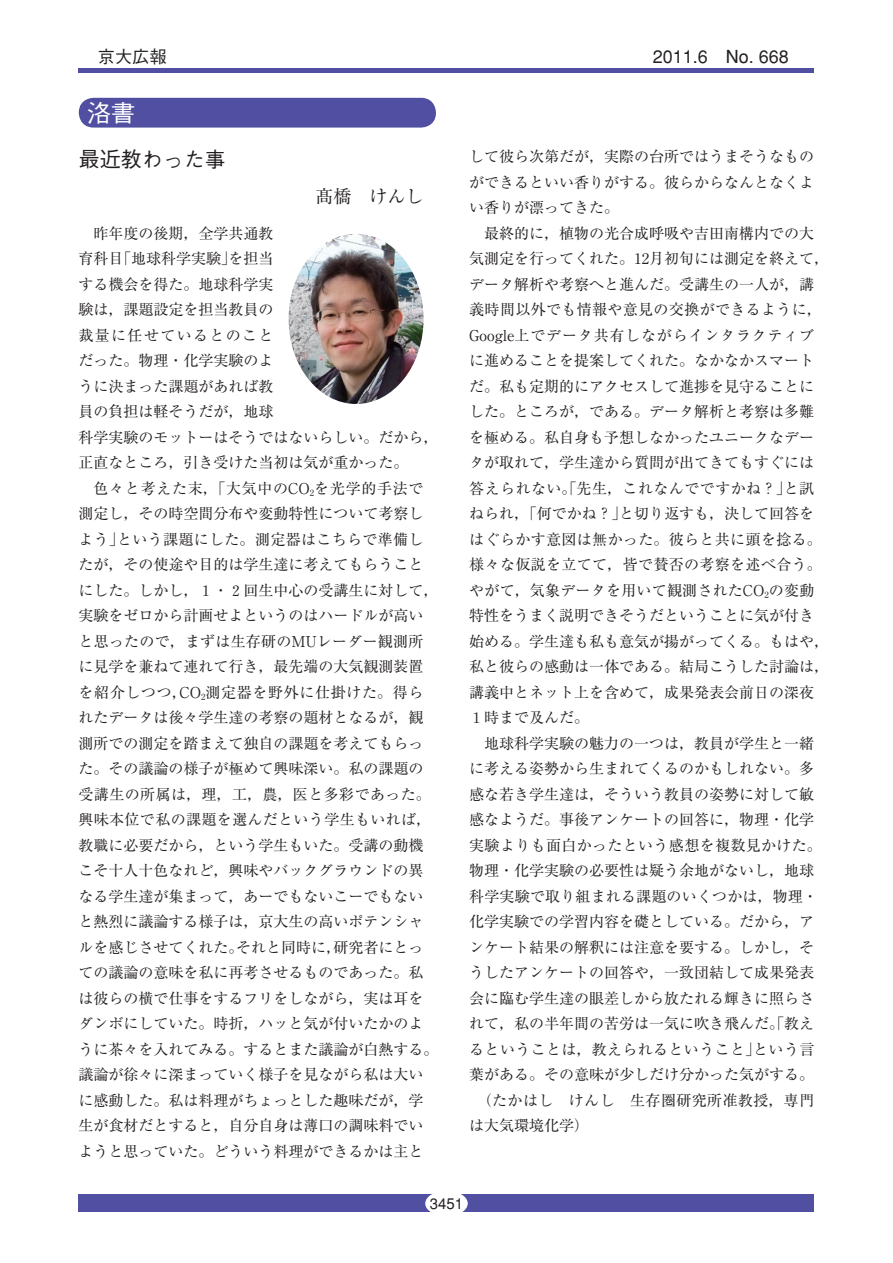
<style>
.page{position:relative;width:893px;height:1263px;background:#fff}
.page>*{position:absolute;margin:0;border:0;box-sizing:border-box;transform-origin:0 0}
.t1{font:500 24px "Gothic BBB";color:#fff}
.t2{font:500 21px "Gothic BBB";color:#231f20}
.t3{font:500 18px "Gothic BBB";color:#231f20}
.t4{font:18px "Ryumin";color:#231f20}
.t5{font:500 17.25px "Gothic BBB";color:#231f20}
.t6{font:15px/25.5px "Ryumin";color:#231f20}
.t7{font:15px "Ryumin";letter-spacing:.025em;color:#231f20}
.t8{font:15px "Ryumin";letter-spacing:.03em;color:#231f20}
.t9{font:500 15px "Gothic BBB";color:#231f20}
</style>
<div class="page">
<div style="left:79px;top:98px;width:357px;height:30px;background:#504fa1"></div>
<img style="left:289px;top:234px;width:135px;height:170px;border-radius:50%">
<div style="left:79px;top:1195px;width:735px;height:17px;background:#504fa1"></div>
<div style="left:425px;top:1191px;width:43px;height:25px;background:#fff;border-radius:50%"></div>
<hr style="left:79px;top:68px;width:735px;height:4px;background:#504fa1">
<p class="t5" style="left:98px;top:47px;width:70px">京大広報</p>
<p class="t3" style="left:653px;top:46px;width:138px">2011.6　No. 668</p>
<h1 class="t1" style="left:87px;top:99px;width:49px">洛書</h1>
<h2 class="t2" style="left:79px;top:147px;width:148px">最近教わった事</h2>
<p class="t4" style="left:316px;top:186px;width:109px">髙橋　けんし</p>
<p class="t6" style="left:79px;top:220px;width:362px;text-indent:15px">昨年度の後期，全学共通教<br>育科目「地球科学実験」を担当<br>する機会を得た。地球科学実<br>験は，課題設定を担当教員の<br>裁量に任せているとのこと<br>だった。物理・化学実験のよ<br>うに決まった課題があれば教<br>員の負担は軽そうだが，地球<br>科学実験のモットーはそうではないらしい。だから，正直なところ，引き受けた当初は気が重かった。</p>
<p class="t6" style="left:79px;top:475px;width:362px;text-indent:15px">色々と考えた末，「大気中のCO<sub>2</sub>を光学的手法で測定し，その時空間分布や変動特性について考察しよう」という課題にした。測定器はこちらで準備したが，その使途や目的は学生達に考えてもらうことにした。しかし，１・２回生中心の受講生に対して，実験をゼロから計画せよというのはハードルが高いと思ったので，まずは生存研のMUレーダー観測所に見学を兼ねて連れて行き，最先端の大気観測装置を紹介しつつ，CO<sub>2</sub>測定器を野外に仕掛けた。得られたデータは後々学生達の考察の題材となるが，観測所での測定を踏まえて独自の課題を考えてもらった。その議論の様子が極めて興味深い。私の課題の受講生の所属は，理，工，農，医と多彩であった。興味本位で私の課題を選んだという学生もいれば，教職に必要だから，という学生もいた。受講の動機こそ十人十色なれど，興味やバックグラウンドの異なる学生達が集まって，あーでもないこーでもないと熱烈に議論する様子は，京大生の高いポテンシャルを感じさせてくれた。それと同時に，研究者にとっての議論の意味を私に再考させるものであった。私は彼らの横で仕事をするフリをしながら，実は耳をダンボにしていた。時折，ハッと気が付いたかのように茶々を入れてみる。するとまた議論が白熱する。議論が徐々に深まっていく様子を見ながら私は大いに感動した。私は料理がちょっとした趣味だが，学生が食材だとすると，自分自身は薄口の調味料でいようと思っていた。どういう料理ができるかは主と</p>
<p class="t6" style="left:469px;top:143px;width:346px;text-align:justify">して彼ら次第だが，実際の台所ではうまそうなものができるといい香りがする。彼らからなんとなくよい香りが漂ってきた。</p>
<p class="t6" style="left:469px;top:220px;width:361px;text-indent:15px">最終的に，植物の光合成呼吸や吉田南構内での大気測定を行ってくれた。12月初旬には測定を終えて，データ解析や考察へと進んだ。受講生の一人が，講義時間以外でも情報や意見の交換ができるように，<br>Google上でデータ共有しながらインタラクティブに進めることを提案してくれた。なかなかスマートだ。私も定期的にアクセスして進捗を見守ることにした。ところが，である。データ解析と考察は多難を極める。私自身も予想しなかったユニークなデータが取れて，学生達から質問が出てきてもすぐには答えられない。｢先生，これなんでですかね？｣と訊ねられ，「何でかね？」と切り返すも，決して回答をはぐらかす意図は無かった。彼らと共に頭を捻る。様々な仮説を立てて，皆で賛否の考察を述べ合う。やがて，気象データを用いて観測されたCO<sub>2</sub>の変動特性をうまく説明できそうだということに気が付き始める。学生達も私も意気が揚がってくる。もはや，私と彼らの感動は一体である。結局こうした討論は，講義中とネット上を含めて，成果発表会前日の深夜<br>１時まで及んだ。</p>
<p class="t6" style="left:484px;top:730px;width:331px">地球科学実験の魅力の一つは，教員が学生と一緒</p>
<p class="t6" style="left:469px;top:755px;width:346px">に考える姿勢から生まれてくるのかもしれない。多</p>
<p class="t6" style="left:469px;top:781px;width:346px">感な若き学生達は，そういう教員の姿勢に対して敏</p>
<p class="t6" style="left:469px;top:806px;width:346px">感なようだ。事後アンケートの回答に，物理・化学</p>
<p class="t7" style="left:469px;top:836px;width:354px">実験よりも面白かったという感想を複数見かけた。</p>
<p class="t6" style="left:469px;top:857px;width:346px">物理・化学実験の必要性は疑う余地がないし，地球</p>
<p class="t6" style="left:469px;top:883px;width:350px">科学実験で取り組まれる課題のいくつかは，物理・</p>
<p class="t6" style="left:469px;top:908px;width:346px">化学実験での学習内容を礎としている。だから，ア</p>
<p class="t6" style="left:469px;top:934px;width:346px">ンケート結果の解釈には注意を要する。しかし，そ</p>
<p class="t6" style="left:469px;top:959px;width:346px">うしたアンケートの回答や，一致団結して成果発表</p>
<p class="t6" style="left:469px;top:985px;width:346px">会に臨む学生達の眼差しから放たれる輝きに照らさ</p>
<p class="t6" style="left:469px;top:1010px;width:346px">れて，私の半年間の苦労は一気に吹き飛んだ。「教え</p>
<p class="t7" style="left:469px;top:1040px;width:347px">るということは，教えられるということ」という言</p>
<p class="t6" style="left:469px;top:1061px;width:346px">葉がある。その意味が少しだけ分かった気がする。</p>
<p class="t8" style="left:477px;top:1091px;width:339px">（たかはし　けんし　生存圏研究所准教授，専門</p>
<p class="t6" style="left:469px;top:1112px;width:121px">は大気環境化学）</p>
<p class="t9" style="left:430px;top:1195px;width:35px">3451</p>
</div>
